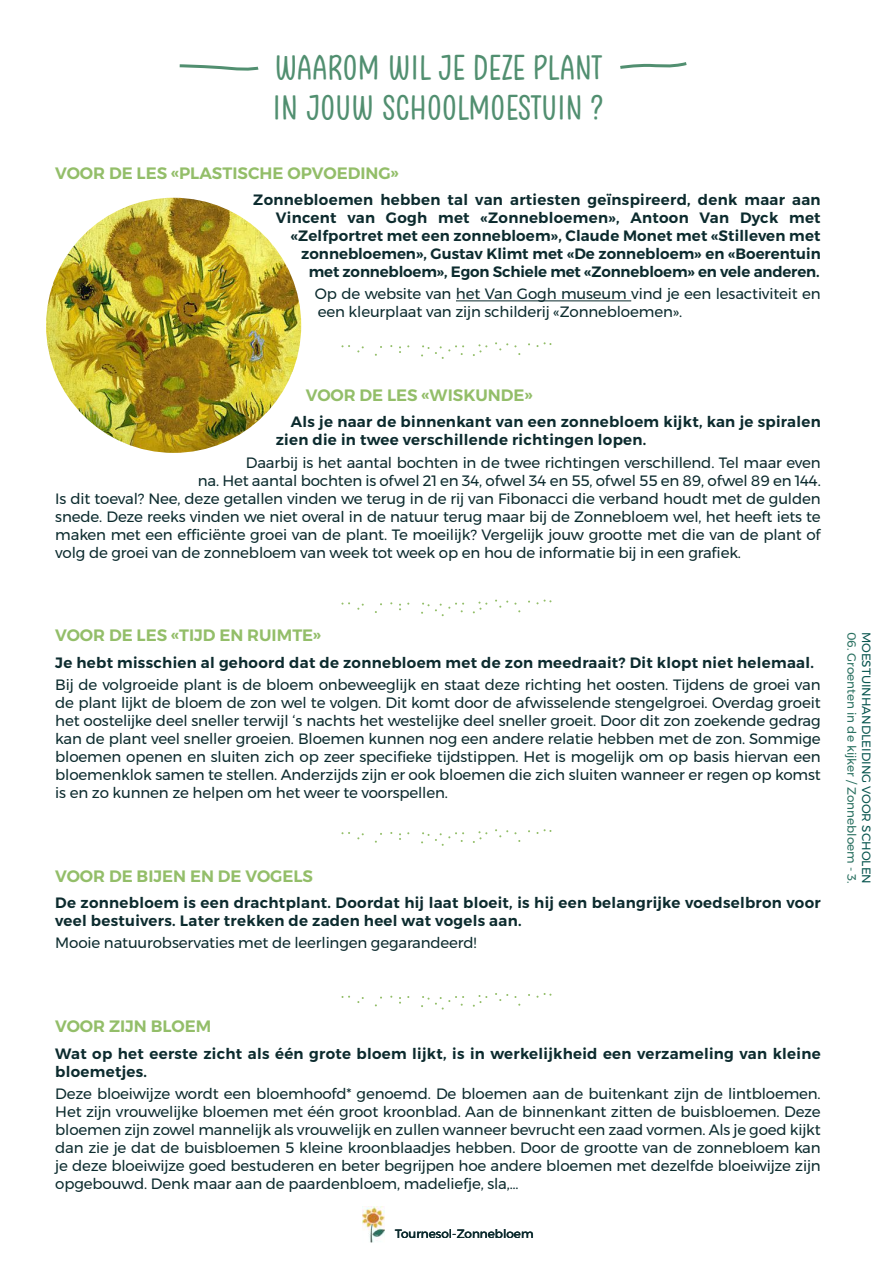
<style>
.page{position:relative;width:893px;height:1263px;background:#fff}
.page>*{position:absolute;margin:0;border:0;box-sizing:border-box;transform-origin:0 0}
.t1{font:33px/40.5px "Clambake October Six";color:#518f70}
.t2{font:600 16.5px "Montserrat";color:#93be69}
.t3{font:15px/18px "Montserrat";letter-spacing:-.01em;color:#0c2b2e;text-align:justify}
.t4{font:600 15px/18px "Montserrat";letter-spacing:.02em;color:#0c2b2e}
.t5{font:12px "Montserrat";color:#297060}
.t6{font:12px "Montserrat";color:#0a5650}
.t7{font:12px "Montserrat";color:#0c2b2e}
</style>
<div class="page">
<img style="left:363px;top:1206px;width:22px;height:36px">
<hr style="left:456px;top:300px;width:175px;height:1px;background:#0c2b2e">
<svg style="left:495px;top:829px;width:13px;height:8px"></svg>
<svg style="left:357px;top:833px;width:7px;height:6px"></svg>
<svg style="left:473px;top:831px;width:14px;height:12px"></svg>
<svg style="left:421px;top:832px;width:43px;height:14px"></svg>
<svg style="left:495px;top:342px;width:13px;height:8px"></svg>
<svg style="left:357px;top:346px;width:7px;height:6px"></svg>
<svg style="left:473px;top:344px;width:14px;height:12px"></svg>
<svg style="left:421px;top:345px;width:43px;height:14px"></svg>
<svg style="left:495px;top:600px;width:13px;height:8px"></svg>
<svg style="left:341px;top:602px;width:9px;height:3px"></svg>
<svg style="left:357px;top:604px;width:7px;height:6px"></svg>
<svg style="left:473px;top:602px;width:14px;height:11px"></svg>
<svg style="left:421px;top:603px;width:43px;height:13px"></svg>
<svg style="left:495px;top:993px;width:13px;height:8px"></svg>
<svg style="left:357px;top:997px;width:7px;height:6px"></svg>
<svg style="left:473px;top:995px;width:14px;height:12px"></svg>
<svg style="left:421px;top:996px;width:43px;height:13px"></svg>
<svg style="left:179px;top:64px;width:80px;height:7px"></svg>
<svg style="left:620px;top:62px;width:67px;height:7px"></svg>
<img style="left:46px;top:198px;width:255px;height:255px;border-radius:128px">
<h1 class="t1" style="left:273px;top:47px;width:331px">WAAROM WIL JE DEZE PLANT<br>IN JOUW SCHOOLMOESTUIN ?</h1>
<p class="t2" style="left:55px;top:160px;width:345px">VOOR DE LES «PLASTISCHE OPVOEDING»</p>
<p class="t4" style="left:253px;top:191px;width:569px;text-align:right">Zonnebloemen hebben tal van artiesten geïnspireerd, denk maar aan Vincent van Gogh met «Zonnebloemen», Antoon Van Dyck met «Zelfportret met een zonnebloem», Claude Monet met «Stilleven met zonnebloemen», Gustav Klimt met «De zonnebloem» en «Boerentuin<br>met zonnebloem», Egon Schiele met «Zonnebloem» en vele anderen.</p>
<p class="t3" style="left:315px;top:285px;width:507px">Op de website van het Van Gogh museum vind je een lesactiviteit en een kleurplaat van zijn schilderij «Zonnebloemen».</p>
<p class="t2" style="left:306px;top:382px;width:228px">VOOR DE LES «WISKUNDE»</p>
<p class="t4" style="left:276px;top:413px;width:546px;text-indent:15px">Als je naar de binnenkant van een zonnebloem kijkt, kan je spiralen zien die in twee verschillende richtingen lopen.</p>
<p class="t3" style="left:246px;top:453px;width:576px">Daarbij is het aantal bochten in de twee richtingen verschillend. Tel maar even</p>
<p class="t3" style="left:198px;top:471px;width:624px">na. Het aantal bochten is ofwel 21 en 34, ofwel 34 en 55, ofwel 55 en 89, ofwel 89 en 144.</p>
<p class="t3" style="left:55px;top:489px;width:767px">Is dit toeval? Nee, deze getallen vinden we terug in de rij van Fibonacci die verband houdt met de gulden</p>
<p class="t3" style="left:55px;top:507px;width:767px">snede. Deze reeks vinden we niet overal in de natuur terug maar bij de Zonnebloem wel, het heeft iets te</p>
<p class="t3" style="left:55px;top:525px;width:767px">maken met een efficiënte groei van de plant. Te moeilijk? Vergelijk jouw grootte met die van de plant of</p>
<p class="t3" style="left:55px;top:543px;width:687px">volg de groei van de zonnebloem van week tot week op en hou de informatie bij in een grafiek.</p>
<p class="t2" style="left:55px;top:622px;width:268px">VOOR DE LES «TIJD EN RUIMTE»</p>
<p class="t4" style="left:55px;top:653px;width:760px">Je hebt misschien al gehoord dat de zonnebloem met de zon meedraait? Dit klopt niet helemaal.</p>
<p class="t3" style="left:55px;top:676px;width:767px">Bij de volgroeide plant is de bloem onbeweeglijk en staat deze richting het oosten. Tijdens de groei van de plant lijkt de bloem de zon wel te volgen. Dit komt door de afwisselende stengelgroei. Overdag groeit het oostelijke deel sneller terwijl ‘s nachts het westelijke deel sneller groeit. Door dit zon zoekende gedrag kan de plant veel sneller groeien. Bloemen kunnen nog een andere relatie hebben met de zon. Sommige bloemen openen en sluiten zich op zeer specifieke tijdstippen. Het is mogelijk om op basis hiervan een bloemenklok samen te stellen. Anderzijds zijn er ook bloemen die zich sluiten wanneer er regen op komst is en zo kunnen ze helpen om het weer te voorspellen.</p>
<p class="t2" style="left:55px;top:863px;width:259px">VOOR DE BIJEN EN DE VOGELS</p>
<p class="t4" style="left:55px;top:894px;width:767px">De zonnebloem is een drachtplant. Doordat hij laat bloeit, is hij een belangrijke voedselbron voor veel bestuivers. Later trekken de zaden heel wat vogels aan.</p>
<p class="t3" style="left:55px;top:934px;width:423px">Mooie natuurobservaties met de leerlingen gegarandeerd!</p>
<p class="t5" style="left:861px;top:631px;width:254px;rotate:90deg">06. Groenten in de kijker / Zonnebloem - 3.</p>
<p class="t6" style="left:876px;top:631px;width:254px;rotate:90deg">MOESTUINHANDLEIDING VOOR SCHOLEN</p>
<p class="t2" style="left:55px;top:1013px;width:158px">VOOR ZIJN BLOEM</p>
<p class="t4" style="left:55px;top:1044px;width:767px">Wat op het eerste zicht als één grote bloem lijkt, is in werkelijkheid een verzameling van kleine bloemetjes.</p>
<p class="t3" style="left:55px;top:1084px;width:767px">Deze bloeiwijze wordt een bloemhoofd* genoemd. De bloemen aan de buitenkant zijn de lintbloemen.<br>Het zijn vrouwelijke bloemen met één groot kroonblad. Aan de binnenkant zitten de buisbloemen. Deze bloemen zijn zowel mannelijk als vrouwelijk en zullen wanneer bevrucht een zaad vormen. Als je goed kijkt dan zie je dat de buisbloemen 5 kleine kroonblaadjes hebben. Door de grootte van de zonnebloem kan je deze bloeiwijze goed bestuderen en beter begrijpen hoe andere bloemen met dezelfde bloeiwijze zijn opgebouwd. Denk maar aan de paardenbloem, madeliefje, sla,…</p>
<p class="t7" style="left:395px;top:1225px;width:140px">Tournesol-Zonnebloem</p>
</div>
